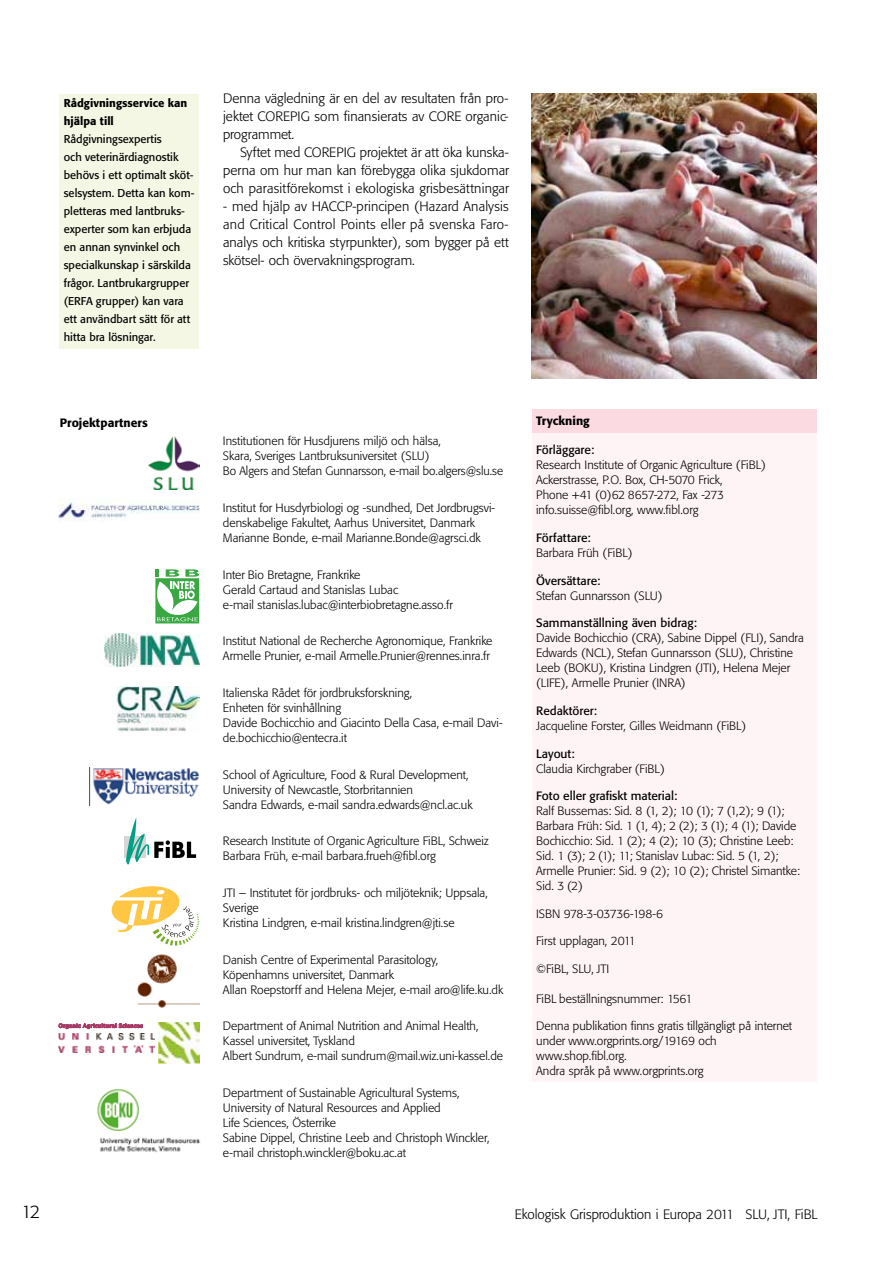
<style>
.page{position:relative;width:893px;height:1263px;background:#fff}
.page>*{position:absolute;margin:0;border:0;box-sizing:border-box;transform-origin:0 0}
.t1{font:300 18px "Formata BQ";color:#000}
.t2{font:300 13.5px/18px "Formata BQ";color:#000;text-align:justify}
.t3{font:300 12px/15px "Formata BQ";color:#000}
.t4{font:12px "Formata BQ";color:#000}
.t5{font:500 12px "Formata BQ";color:#000}
.t6{font:300 12px "Formata BQ";letter-spacing:-.035em;color:#000}
.t7{font:11.25px/18px "Formata BQ";color:#000}
.t8{font:500 11.25px/18px "Formata BQ";color:#000}
</style>
<div class="page">
<div style="left:532px;top:409px;width:285px;height:672px;background:#fef4f5"></div>
<div style="left:532px;top:409px;width:285px;height:23px;background:#fcdae1"></div>
<img style="left:137px;top:954px;width:62px;height:54px">
<img style="left:59px;top:499px;width:140px;height:22px">
<svg style="left:112px;top:886px;width:87px;height:59px"></svg>
<img style="left:148px;top:436px;width:52px;height:53px">
<svg style="left:155px;top:569px;width:44px;height:54px"></svg>
<img style="left:104px;top:634px;width:95px;height:32px">
<img style="left:116px;top:687px;width:83px;height:46px">
<div style="left:124px;top:836px;width:21px;height:22px;background:#d7d7d7"></div>
<svg style="left:126px;top:817px;width:70px;height:47px"></svg>
<img style="left:89px;top:767px;width:111px;height:38px">
<img style="left:59px;top:1034px;width:96px;height:18px">
<img style="left:159px;top:1023px;width:40px;height:40px">
<svg style="left:59px;top:1023px;width:84px;height:6px"></svg>
<div style="left:60px;top:94px;width:139px;height:255px;background:#f5f7e5"></div>
<img style="left:532px;top:94px;width:284px;height:284px">
<img style="left:97px;top:1088px;width:104px;height:65px">
<p class="t8" style="left:64px;top:94px;width:125px">Rådgivningsservice kan hjälpa till</p>
<p class="t7" style="left:64px;top:130px;width:132px">Rådgivningsexpertis<br>och veterinärdiagnostik behövs i ett optimalt sköt&shy;selsystem. Detta kan kom&shy;pletteras med lantbruks&shy;experter som kan erbjuda en annan synvinkel och specialkunskap i särskilda frågor. Lantbrukargrupper (ERFA grupper) kan vara ett användbart sätt för att hitta bra lösningar.</p>
<p class="t2" style="left:223px;top:89px;width:287px">Denna vägledning är en del av resultaten från pro&shy;jektet COREPIG som finansierats av CORE organic&shy;programmet.</p>
<p class="t2" style="left:223px;top:143px;width:288px;text-indent:17px">Syftet med COREPIG projektet är att öka kunska&shy;perna om hur man kan förebygga olika sjukdomar och parasitförekomst i ekologiska grisbesättningar</p>
<p class="t2" style="left:223px;top:197px;width:287px">- med hjälp av HACCP-principen (Hazard Analysis and Critical Control Points eller på svenska Faro&shy;analys och kritiska styrpunkter), som bygger på ett skötsel- och övervakningsprogram.</p>
<p class="t5" style="left:60px;top:415px;width:89px">Projektpartners</p>
<p class="t3" style="left:223px;top:434px;width:282px">Institutionen för Husdjurens miljö och hälsa,<br>Skara, Sveriges Lantbruksuniversitet (SLU)<br>Bo Algers and Stefan Gunnarsson, e-mail bo.algers@slu.se</p>
<p class="t3" style="left:223px;top:500px;width:274px">Institut for Husdyrbiologi og -sundhed, Det Jordbrugsvi&shy;denskabelige Fakultet, Aarhus Universitet, Danmark<br>Marianne Bonde, e-mail Marianne.Bonde@agrsci.dk</p>
<p class="t3" style="left:223px;top:567px;width:232px">Inter Bio Bretagne, Frankrike<br>Gerald Cartaud and Stanislas Lubac<br>e-mail stanislas.lubac@interbiobretagne.asso.fr</p>
<p class="t3" style="left:223px;top:634px;width:271px">Institut National de Recherche Agronomique, Frankrike<br>Armelle Prunier, e-mail Armelle.Prunier@rennes.inra.fr</p>
<p class="t3" style="left:223px;top:685px;width:281px">Italienska Rådet för jordbruksforskning,<br>Enheten för svinhållning<br>Davide Bochicchio and Giacinto Della Casa, e-mail Davi&shy;de.bochicchio@entecra.it</p>
<p class="t3" style="left:223px;top:767px;width:251px">School of Agriculture, Food &amp; Rural Development,<br>University of Newcastle, Storbritannien<br>Sandra Edwards, e-mail sandra.edwards@ncl.ac.uk</p>
<p class="t3" style="left:223px;top:834px;width:267px">Research Institute of Organic Agriculture FiBL, Schweiz<br>Barbara Früh, e-mail barbara.frueh@fibl.org</p>
<p class="t3" style="left:223px;top:885px;width:266px">JTI – Institutet för jordbruks- och miljöteknik; Uppsala,<br>Sverige<br>Kristina Lindgren, e-mail kristina.lindgren@jti.se</p>
<p class="t3" style="left:223px;top:952px;width:282px">Danish Centre of Experimental Parasitology,<br>Köpenhamns universitet, Danmark<br>Allan Roepstorff and Helena Mejer, e-mail aro@life.ku.dk</p>
<p class="t3" style="left:223px;top:1019px;width:282px">Department of Animal Nutrition and Animal Health,<br>Kassel universitet, Tyskland<br>Albert Sundrum, e-mail sundrum@mail.wiz.uni-kassel.de</p>
<p class="t3" style="left:223px;top:1085px;width:268px">Department of Sustainable Agricultural Systems, University of Natural Resources and Applied<br>Life Sciences, Österrike<br>Sabine Dippel, Christine Leeb and Christoph Winckler, e-mail christoph.winckler@boku.ac.at</p>
<p class="t5" style="left:536px;top:414px;width:55px">Tryckning</p>
<p class="t4" style="left:536px;top:443px;width:60px">Förläggare:</p>
<p class="t3" style="left:536px;top:458px;width:231px">Research Institute of Organic Agriculture (FiBL)<br>Ackerstrasse, P.O. Box, CH-5070 Frick,<br>Phone +41 (0)62 8657-272, Fax -273 info.suisse@fibl.org, www.fibl.org</p>
<p class="t4" style="left:536px;top:531px;width:56px">Författare:</p>
<p class="t3" style="left:536px;top:545px;width:98px">Barbara Früh (FiBL)</p>
<p class="t4" style="left:536px;top:573px;width:66px">Översättare:</p>
<p class="t3" style="left:536px;top:588px;width:128px">Stefan Gunnarsson (SLU)</p>
<p class="t4" style="left:536px;top:616px;width:162px">Sammanställning även bidrag:</p>
<p class="t3" style="left:536px;top:631px;width:269px">Davide Bochicchio (CRA), Sabine Dippel (FLI), Sandra Edwards (NCL), Stefan Gunnarsson (SLU), Christine Leeb (BOKU), Kristina Lindgren (JTI), Helena Mejer (LIFE), Armelle Prunier (INRA)</p>
<p class="t4" style="left:536px;top:703px;width:62px">Redaktörer:</p>
<p class="t3" style="left:536px;top:718px;width:212px">Jacqueline Forster, Gilles Weidmann (FiBL)</p>
<p class="t4" style="left:536px;top:746px;width:40px">Layout:</p>
<p class="t3" style="left:536px;top:761px;width:130px">Claudia Kirchgraber (FiBL)</p>
<p class="t4" style="left:536px;top:789px;width:143px">Foto eller grafiskt material:</p>
<p class="t3" style="left:536px;top:804px;width:265px">Ralf Bussemas: Sid. 8 (1, 2); 10 (1); 7 (1,2); 9 (1); Barbara Früh: Sid. 1 (1, 4); 2 (2); 3 (1); 4 (1); Davide Bochicchio: Sid. 1 (2); 4 (2); 10 (3); Christine Leeb:<br>Sid. 1 (3); 2 (1); 11; Stanislav Lubac: Sid. 5 (1, 2); Armelle Prunier: Sid. 9 (2); 10 (2); Christel Simantke:<br>Sid. 3 (2)</p>
<p class="t6" style="left:536px;top:906px;width:128px">ISBN 978-3-03736-198-6</p>
<p class="t3" style="left:536px;top:933px;width:101px">First upplagan, 2011</p>
<p class="t3" style="left:536px;top:961px;width:75px">©FiBL, SLU, JTI</p>
<p class="t3" style="left:536px;top:991px;width:158px">FiBL beställningsnummer: 1561</p>
<p class="t3" style="left:536px;top:1019px;width:258px">Denna publikation finns gratis tillgängligt på internet under www.orgprints.org/19169 och www.shop.fibl.org.<br>Andra språk på www.orgprints.org</p>
<h1 class="t1" style="left:21px;top:1201px;width:21px">12</h1>
<p class="t2" style="left:515px;top:1205px;width:304px">Ekologisk Grisproduktion i Europa 2011 SLU, JTI, FiBL</p>
</div>
